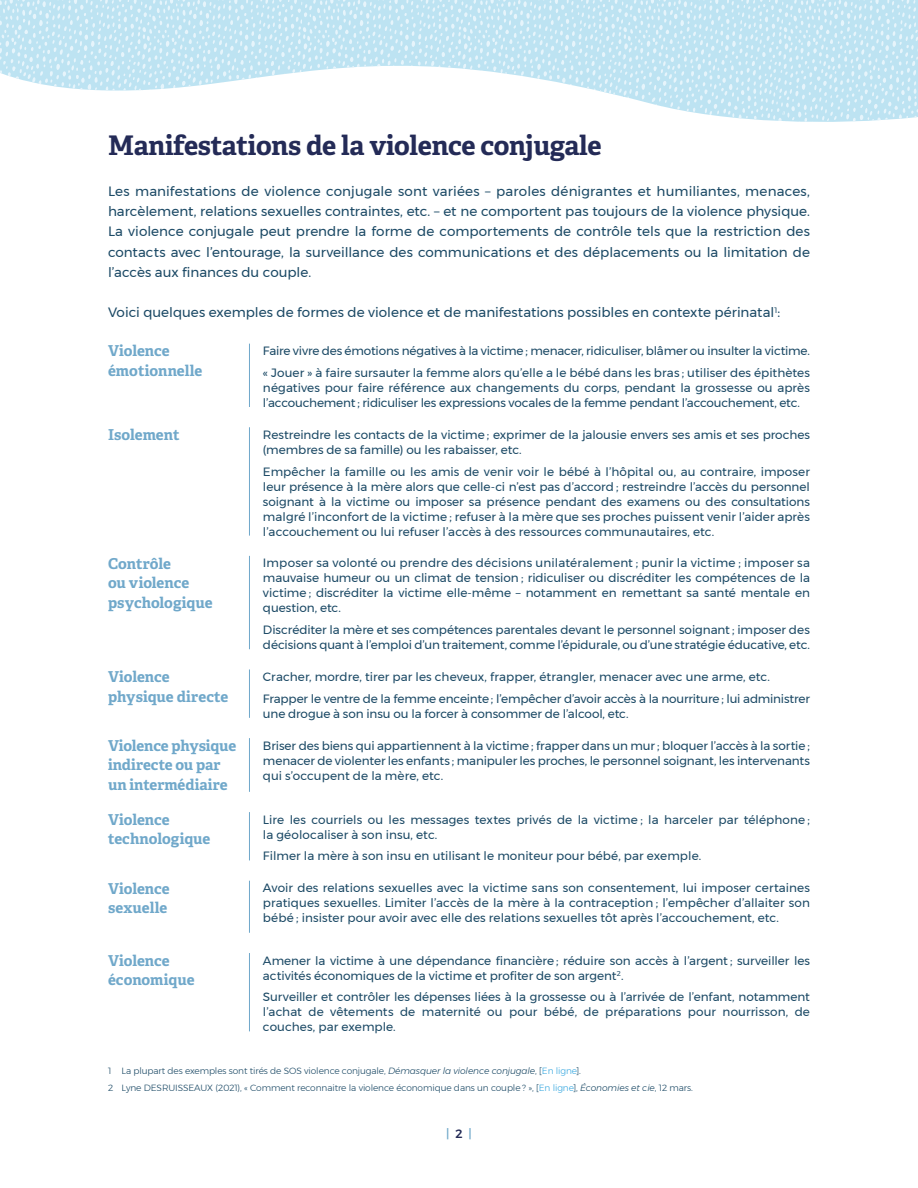
<style>
.page{position:relative;width:918px;height:1188px;background:#fff}
.page>*{position:absolute;margin:0;border:0;box-sizing:border-box;transform-origin:0 0}
.t1{font:700 27px "Adelle";letter-spacing:-.01em;color:#242b57}
.t2{font:700 15px/19.5px "Adelle";letter-spacing:-.005em;color:#70a8ca}
.t3{font:13.5px/20.2px "Montserrat";color:#1b4965;text-align:justify}
.t4{font:12px/15px "Montserrat";letter-spacing:-.005em;color:#1b4965}
.t5{font:500 12px "Montserrat";color:#70a8ca}
.t6{font:300 9px/17.2px "Montserrat";letter-spacing:-.01em;color:#1b4965}
.s1{font-style:italic}
.s2{color:#38a8e0}
.s3{color:#242b57}
</style>
<div class="page">
<svg style="left:0;top:0;width:918px;height:122px;fill:#bde3f2"></svg>
<hr style="left:249px;top:344px;width:1px;height:63px;background:#70a8ca">
<hr style="left:249px;top:427px;width:1px;height:109px;background:#70a8ca">
<hr style="left:249px;top:556px;width:1px;height:93px;background:#70a8ca">
<hr style="left:249px;top:669px;width:1px;height:49px;background:#70a8ca">
<hr style="left:249px;top:738px;width:1px;height:54px;background:#70a8ca">
<hr style="left:249px;top:812px;width:1px;height:48px;background:#70a8ca">
<hr style="left:249px;top:881px;width:1px;height:52px;background:#70a8ca">
<hr style="left:249px;top:953px;width:1px;height:78px;background:#70a8ca">
<h1 class="t1" style="left:108px;top:129px;width:495px">Manifestations de la violence conjugale</h1>
<p class="t3" style="left:108px;top:181px;width:703px">Les manifestations de violence conjugale sont variées – paroles dénigrantes et humiliantes, menaces, harcèlement, relations sexuelles contraintes, etc. – et ne comportent pas toujours de la violence physique.<br>La violence conjugale peut prendre la forme de comportements de contrôle tels que la restriction des contacts avec l’entourage, la surveillance des communications et des déplacements ou la limitation de l’accès aux finances du couple.</p>
<p class="t3" style="left:108px;top:302px;width:674px">Voici quelques exemples de formes de violence et de manifestations possibles en contexte périnatal<sup>1</sup>:</p>
<p class="t2" style="left:108px;top:341px;width:96px">Violence émotionnelle</p>
<p class="t4" style="left:263px;top:340px;width:549px;line-height:21.8px">Faire vivre des émotions négatives à la victime ; menacer, ridiculiser, blâmer ou insulter la victime. « Jouer » à faire sursauter la femme alors qu’elle a le bébé dans les bras ; utiliser des épithètes</p>
<p class="t4" style="left:263px;top:380px;width:549px">négatives pour faire référence aux changements du corps, pendant la grossesse ou après l’accouchement ; ridiculiser les expressions vocales de la femme pendant l’accouchement, etc.</p>
<p class="t2" style="left:108px;top:425px;width:73px">Isolement</p>
<p class="t4" style="left:263px;top:427px;width:549px">Restreindre les contacts de la victime ; exprimer de la jalousie envers ses amis et ses proches (membres de sa famille) ou les rabaisser, etc.</p>
<p class="t4" style="left:263px;top:464px;width:549px;text-align:justify">Empêcher la famille ou les amis de venir voir le bébé à l’hôpital ou, au contraire, imposer leur présence à la mère alors que celle-ci n’est pas d’accord ; restreindre l’accès du personnel soignant à la victime ou imposer sa présence pendant des examens ou des consultations malgré l’inconfort de la victime ; refuser à la mère que ses proches puissent venir l’aider après l’accouchement ou lui refuser l’accès à des ressources communautaires, etc.</p>
<p class="t2" style="left:108px;top:554px;width:106px">Contrôle<br>ou violence psychologique</p>
<p class="t4" style="left:263px;top:556px;width:549px;text-align:justify">Imposer sa volonté ou prendre des décisions unilatéralement ; punir la victime ; imposer sa mauvaise humeur ou un climat de tension ; ridiculiser ou discréditer les compétences de la victime ; discréditer la victime elle-même – notamment en remettant sa santé mentale en question, etc.</p>
<p class="t4" style="left:263px;top:622px;width:549px">Discréditer la mère et ses compétences parentales devant le personnel soignant ; imposer des décisions quant à l’emploi d’un traitement, comme l’épidurale, ou d’une stratégie éducative, etc.</p>
<p class="t2" style="left:108px;top:667px;width:122px">Violence physique directe</p>
<p class="t4" style="left:263px;top:666px;width:549px;line-height:21.8px">Cracher, mordre, tirer par les cheveux, frapper, étrangler, menacer avec une arme, etc.<br>Frapper le ventre de la femme enceinte ; l’empêcher d’avoir accès à la nourriture ; lui administrer</p>
<p class="t4" style="left:263px;top:706px;width:367px">une drogue à son insu ou la forcer à consommer de l’alcool, etc.</p>
<p class="t2" style="left:108px;top:736px;width:130px">Violence physique indirecte ou par un intermédiaire</p>
<p class="t4" style="left:263px;top:738px;width:549px;text-align:justify">Briser des biens qui appartiennent à la victime ; frapper dans un mur ; bloquer l’accès à la sortie ; menacer de violenter les enfants ; manipuler les proches, le personnel soignant, les intervenants qui s’occupent de la mère, etc.</p>
<p class="t2" style="left:108px;top:810px;width:104px">Violence technologique</p>
<p class="t4" style="left:263px;top:812px;width:549px">Lire les courriels ou les messages textes privés de la victime ; la harceler par téléphone ; la géolocaliser à son insu, etc.</p>
<p class="t4" style="left:263px;top:849px;width:440px">Filmer la mère à son insu en utilisant le moniteur pour bébé, par exemple.</p>
<p class="t2" style="left:108px;top:879px;width:63px">Violence sexuelle</p>
<p class="t4" style="left:263px;top:880px;width:549px;text-align:justify">Avoir des relations sexuelles avec la victime sans son consentement, lui imposer certaines pratiques sexuelles. Limiter l’accès de la mère à la contraception ; l’empêcher d’allaiter son bébé ; insister pour avoir avec elle des relations sexuelles tôt après l’accouchement, etc.</p>
<p class="t2" style="left:108px;top:951px;width:88px">Violence économique</p>
<p class="t4" style="left:263px;top:953px;width:549px">Amener la victime à une dépendance financière ; réduire son accès à l’argent ; surveiller les activités économiques de la victime et profiter de son argent<sup>2</sup>.</p>
<p class="t4" style="left:263px;top:989px;width:549px;text-align:justify">Surveiller et contrôler les dépenses liées à la grossesse ou à l’arrivée de l’enfant, notamment l’achat de vêtements de maternité ou pour bébé, de préparations pour nourrisson, de couches, par exemple.</p>
<p class="t6" style="left:108px;top:1062px;width:586px">1 La plupart des exemples sont tirés de SOS violence conjugale, <span class="s1">Démasquer la violence conjugale</span>, [<span class="s2">En ligne</span>].<br>2 Lyne DESRUISSEAUX (2021), « Comment reconnaitre la violence économique dans un couple ? », [<span class="s2">En ligne</span>], <span class="s1">Économies et cie</span>, 12 mars.</p>
<p class="t5" style="left:446px;top:1124px;width:27px">| <span class="s3">2</span> |</p>
</div>
